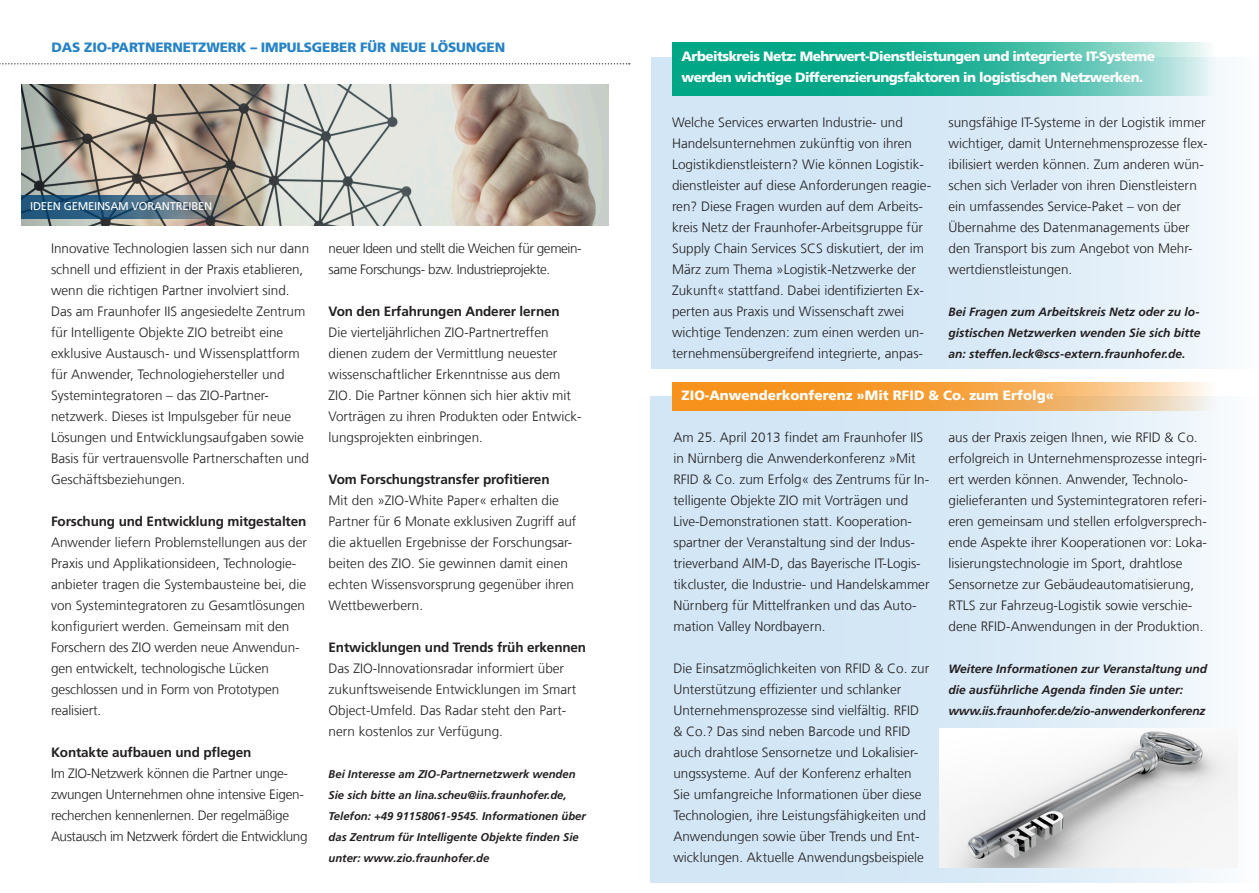
<style>
.page{position:relative;width:1259px;height:893px;background:#fff}
.page>*{position:absolute;margin:0;border:0;box-sizing:border-box;transform-origin:0 0}
._02-Fließtext{font:300 13.5px/21px "Frutiger LT Com";color:#231f20}
.Innenseiten_Fließtex{font:300 13.5px/21px "Frutiger LT Com";color:#231f20}
.Innenseiten_Zwischen{font:700 13.5px "Frutiger LT Com";letter-spacing:-.01em;color:#231f20}
.Innenseiten_Fließtex-2{font:300 13.5px/21px "Frutiger LT Com";letter-spacing:-.02em;color:#231f20}
._07_Zwischenüberschr{font:900 13.5px/21px "Frutiger LT Com";letter-spacing:-.04em;color:#fff}
.Innenseiten_Fließtex-3{font:300 13.5px/21px "Frutiger LT Com";letter-spacing:-.03em;color:#231f20}
.Innenseiten_Überschr{font:900 13.5px "Frutiger LT Com";letter-spacing:-.01em;color:#2783c5}
._07_Zwischenüberschr-2{font:900 13.5px "Frutiger LT Com";color:#fff}
._02-Fließtext-2{font:italic 700 12px/21px "Frutiger LT Com";color:#231f20;text-align:justify}
._02-Fließtext-3{font:italic 700 12px "Frutiger LT Com";letter-spacing:-.02em;color:#231f20}
.Innenseiten_Fließtex-4{font:italic 700 11.25px/21px "Frutiger LT Com";color:#231f20}
.Innenseiten_Kasten_B{font:11.25px "Frutiger LT Com";letter-spacing:-.02em;color:#fff}
.s1{font-weight:400}
</style>
<div class="page">
<svg style="left:0;top:63px;width:630px;height:1px"></svg>
<div style="left:651px;top:396px;width:608px;height:487px;background:linear-gradient(to right,#c9e1f3,#f0f6fb)"></div>
<div style="left:651px;top:57px;width:608px;height:312px;background:linear-gradient(to right,#c9e1f3,#eff6fb)"></div>
<svg style="left:672px;top:42px;width:587px;height:54px;background:#47bea8"></svg>
<svg style="left:672px;top:383px;width:587px;height:28px;background:#f5b15f"></svg>
<img style="left:940px;top:728px;width:297px;height:139px">
<img style="left:21px;top:85px;width:587px;height:141px">
<svg style="left:21px;top:195px;width:209px;height:23px;background:#44677e"></svg>
<p class="Innenseiten_Überschr" style="left:51px;top:39px;width:455px">DAS ZIO-PARTNERNETZWERK – IMPULSGEBER FÜR NEUE LÖSUNGEN</p>
<p class="Innenseiten_Kasten_B" style="left:30px;top:200px;width:184px">IDEEN GEMEINSAM VORANTREIBEN</p>
<p class="Innenseiten_Fließtex" style="left:51px;top:237px;width:260px">Innovative Technologien lassen sich nur dann schnell und effizient in der Praxis etablieren, wenn die richtigen Partner involviert sind.<br>Das am Fraunhofer IIS angesiedelte Zentrum für Intelligente Objekte ZIO betreibt eine exklusive Austausch- und Wissensplattform für Anwender, Technologiehersteller und Systemintegratoren – das ZIO-Partner&shy;netzwerk. Dieses ist Impulsgeber für neue Lösungen und Entwicklungsaufgaben sowie Basis für vertrauensvolle Partnerschaften und Geschäftsbeziehungen.</p>
<p class="Innenseiten_Zwischen" style="left:51px;top:513px;width:257px">Forschung und Entwicklung mitgestalten</p>
<p class="Innenseiten_Fließtex" style="left:51px;top:531px;width:257px">Anwender liefern Problemstellungen aus der Praxis und Applikationsideen, Technologie&shy;anbieter tragen die Systembausteine bei, die von Systemintegratoren zu Gesamtlösungen konfiguriert werden. Gemeinsam mit den Forschern des ZIO werden neue Anwendun&shy;gen entwickelt, technologische Lücken geschlossen und in Form von Prototypen realisiert.</p>
<p class="Innenseiten_Zwischen" style="left:51px;top:744px;width:202px">Kontakte aufbauen und pflegen</p>
<p class="Innenseiten_Fließtex-2" style="left:51px;top:762px;width:258px">Im ZIO-Netzwerk können die Partner unge&shy;zwungen Unternehmen ohne intensive Eigen&shy;recherchen kennenlernen. Der regelmäßige Austausch im Netzwerk fördert die Entwicklung</p>
<p class="Innenseiten_Fließtex-3" style="left:328px;top:237px;width:255px">neuer Ideen und stellt die Weichen für gemein&shy;same Forschungs- bzw. Industrieprojekte.</p>
<p class="Innenseiten_Zwischen" style="left:328px;top:303px;width:233px">Von den Erfahrungen Anderer lernen</p>
<p class="Innenseiten_Fließtex" style="left:328px;top:321px;width:255px">Die vierteljährlichen ZIO-Partnertreffen dienen zudem der Vermittlung neuester wissenschaftlicher Erkenntnisse aus dem ZIO. Die Partner können sich hier aktiv mit Vorträgen zu ihren Produkten oder Entwick&shy;lungsprojekten einbringen.</p>
<p class="Innenseiten_Zwischen" style="left:328px;top:471px;width:222px">Vom Forschungstransfer profitieren</p>
<p class="Innenseiten_Fließtex" style="left:328px;top:489px;width:249px">Mit den »ZIO-White Paper« erhalten die Partner für 6 Monate exklusiven Zugriff auf die aktuellen Ergebnisse der Forschungsar&shy;beiten des ZIO. Sie gewinnen damit einen echten Wissensvorsprung gegenüber ihren Wettbewerbern.</p>
<p class="Innenseiten_Zwischen" style="left:328px;top:639px;width:259px">Entwicklungen und Trends früh erkennen</p>
<p class="Innenseiten_Fließtex" style="left:328px;top:657px;width:249px">Das ZIO-Innovationsradar informiert über zukunftsweisende Entwicklungen im Smart Object-Umfeld. Das Radar steht den Part&shy;nern kostenlos zur Verfügung.</p>
<p class="Innenseiten_Fließtex-4" style="left:328px;top:763px;width:259px">Bei Interesse am ZIO-Partnernetzwerk wenden Sie sich bitte an lina.scheu@iis.fraunhofer.de, Telefon: +49 91158061-9545<span class="s1">.</span> Informationen über das Zentrum für Intelligente Objekte finden Sie unter: www.zio.fraunhofer.de</p>
<p class="_07_Zwischenüberschr" style="left:681px;top:46px;width:475px">Arbeitskreis Netz: Mehrwert-Dienstleistungen und integrierte IT-Systeme werden wichtige Differenzierungsfaktoren in logistischen Netzwerken.</p>
<p class="_02-Fließtext" style="left:672px;top:111px;width:261px">Welche Services erwarten Industrie- und Handelsunternehmen zukünftig von ihren Logistikdienstleistern? Wie können Logistik&shy;dienstleister auf diese Anforderungen reagie&shy;ren? Diese Fragen wurden auf dem Arbeits&shy;kreis Netz der Fraunhofer-Arbeitsgruppe für Supply Chain Services SCS diskutiert, der im März zum Thema »Logistik-Netzwerke der Zukunft« stattfand. Dabei identifizierten Ex&shy;perten aus Praxis und Wissenschaft zwei wichtige Tendenzen: zum einen werden un&shy;ternehmensübergreifend integrierte, anpas-</p>
<p class="_02-Fließtext" style="left:948px;top:111px;width:261px">sungsfähige IT-Systeme in der Logistik immer wichtiger, damit Unternehmensprozesse flex&shy;ibilisiert werden können. Zum anderen wün&shy;schen sich Verlader von ihren Dienstleistern ein umfassendes Service-Paket – von der Übernahme des Datenmanagements über den Transport bis zum Angebot von Mehr-</p>
<p class="_02-Fließtext" style="left:948px;top:258px;width:125px">wertdienstleistungen.</p>
<p class="_02-Fließtext-2" style="left:948px;top:301px;width:254px">Bei Fragen zum Arbeitskreis Netz oder zu lo&shy;gistischen Netzwerken wenden Sie sich bitte an: steffen.leck@scs-extern.fraunhofer.de.</p>
<p class="_07_Zwischenüberschr-2" style="left:681px;top:387px;width:374px">ZIO-Anwenderkonferenz »Mit RFID &amp; Co. zum Erfolg«</p>
<p class="_02-Fließtext" style="left:673px;top:426px;width:258px">Am 25. April 2013 findet am Fraunhofer IIS in Nürnberg die Anwenderkonferenz »Mit RFID &amp; Co. zum Erfolg« des Zentrums für In&shy;telligente Objekte ZIO mit Vorträgen und Live-Demonstrationen statt. Kooperation&shy;spartner der Veranstaltung sind der Indus&shy;trieverband AIM-D, das Bayerische IT-Logis&shy;tikcluster, die Industrie- und Handelskammer Nürnberg für Mittelfranken und das Auto&shy;mation Valley Nordbayern.</p>
<p class="_02-Fließtext" style="left:673px;top:657px;width:257px">Die Einsatzmöglichkeiten von RFID &amp; Co. zur Unterstützung effizienter und schlanker Unternehmensprozesse sind vielfältig. RFID &amp; Co.? Das sind neben Barcode und RFID auch drahtlose Sensornetze und Lokalisier&shy;ungssysteme. Auf der Konferenz erhalten Sie umfangreiche Informationen über diese Technologien, ihre Leistungsfähigkeiten und Anwendungen sowie über Trends und Ent&shy;wicklungen. Aktuelle Anwendungsbeispiele</p>
<p class="_02-Fließtext" style="left:948px;top:426px;width:260px">aus der Praxis zeigen Ihnen, wie RFID &amp; Co. erfolgreich in Unternehmensprozesse integri&shy;ert werden können. Anwender, Technolo&shy;gielieferanten und Systemintegratoren referi&shy;eren gemeinsam und stellen erfolgversprech&shy;ende Aspekte ihrer Kooperationen vor: Loka&shy;lisierungstechnologie im Sport, drahtlose Sensornetze zur Gebäudeautomatisierung, RTLS zur Fahrzeug-Logistik sowie verschie&shy;dene RFID-Anwendungen in der Produktion.</p>
<p class="_02-Fließtext-2" style="left:948px;top:658px;width:260px">Weitere Informationen zur Veranstaltung und die ausführliche Agenda finden Sie unter:</p>
<p class="_02-Fließtext-3" style="left:948px;top:703px;width:258px">www.iis.fraunhofer.de/zio-anwenderkonferenz</p>
</div>
